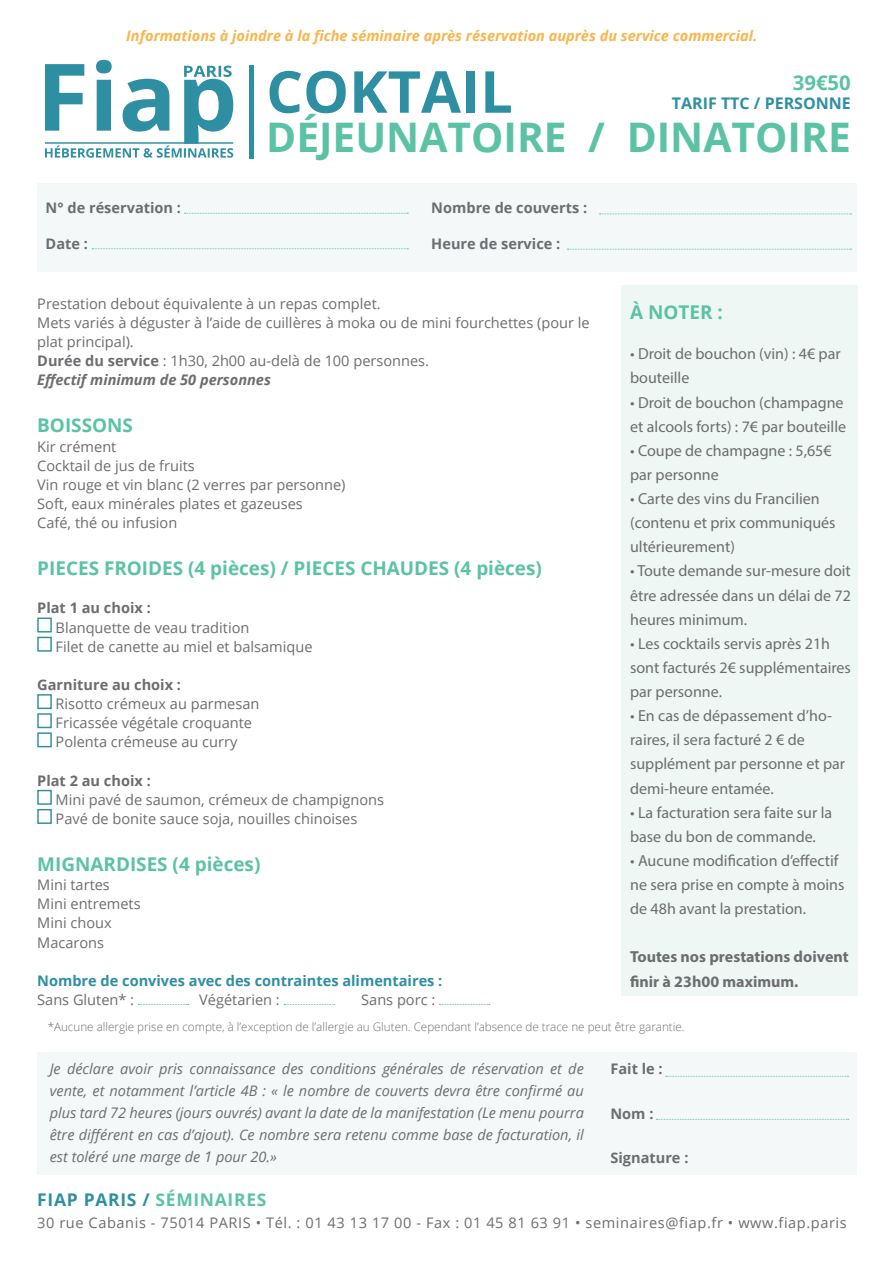
<style>
.page{position:relative;width:893px;height:1263px;background:#fff}
.page>*{position:absolute;margin:0;border:0;box-sizing:border-box;transform-origin:0 0}
.t1{font:700 57.9px "Open Sans";color:#2e8fa3}
.t2{font:700 40.8px "Open Sans";color:#5bc2a6}
.t3{font:700 20.4px "Open Sans";color:#5bc2a6}
.t4{font:700 18.9px "Open Sans";color:#5bc2a6}
.t5{font:700 17.4px "Open Sans";letter-spacing:.04em;color:#2e8fa3}
.t6{font:16.05px/24.2px "Myriad Pro";color:#6c6d70}
.t7{font:700 16.05px/24.2px "Myriad Pro";color:#6c6d70}
.t8{font:700 16.05px "Open Sans";color:#2e8fa3}
.t9{font:14.55px/19.2px "Open Sans";color:#6c6d70}
.t10{font:italic 14.55px/21.9px "Open Sans";color:#6c6d70;text-align:justify}
.t11{font:700 14.55px "Open Sans";color:#6c6d70}
.t12{font:14.55px "Open Sans";letter-spacing:.04em;color:#6c6d70}
.t13{font:italic 700 14.55px "Open Sans";color:#fab54b}
.t14{font:700 14.55px "Open Sans";color:#2e8fa3}
.t15{font:300 11.7px "Open Sans";color:#6c6d70}
.s1{font-weight:700}
.s2{font-weight:700;font-style:italic}
.s3{color:#5bc2a6}
</style>
<div class="page">
<div style="left:37px;top:184px;width:820px;height:88px;background:#f4f8f9"></div>
<div style="left:37px;top:1052px;width:820px;height:123px;background:#f4f8f9"></div>
<div style="left:621px;top:285px;width:236px;height:711px;background:#eef7f4"></div>
<svg style="left:45px;top:60px;width:188px;height:98px"></svg>
<hr style="left:45px;top:142px;width:188px;height:2px;background:#2e8fa3">
<div style="left:249px;top:65px;width:5px;height:93px;background:#2e8fa3"></div>
<div style="left:37px;top:617px;width:15px;height:15px;border:1px solid #2e8fa3"></div>
<div style="left:37px;top:637px;width:15px;height:15px;border:1px solid #2e8fa3"></div>
<div style="left:37px;top:694px;width:15px;height:15px;border:1px solid #2e8fa3"></div>
<div style="left:37px;top:713px;width:15px;height:15px;border:1px solid #2e8fa3"></div>
<div style="left:37px;top:732px;width:15px;height:15px;border:1px solid #2e8fa3"></div>
<div style="left:37px;top:790px;width:15px;height:15px;border:1px solid #2e8fa3"></div>
<div style="left:37px;top:809px;width:15px;height:15px;border:1px solid #2e8fa3"></div>
<svg style="left:138px;top:1004px;width:51px;height:1px"></svg>
<svg style="left:284px;top:1004px;width:50px;height:1px"></svg>
<svg style="left:439px;top:1004px;width:51px;height:1px"></svg>
<svg style="left:185px;top:213px;width:223px;height:1px"></svg>
<svg style="left:92px;top:248px;width:316px;height:1px"></svg>
<svg style="left:599px;top:214px;width:253px;height:1px"></svg>
<svg style="left:567px;top:249px;width:285px;height:1px"></svg>
<svg style="left:666px;top:1076px;width:183px;height:1px"></svg>
<svg style="left:656px;top:1119px;width:193px;height:1px"></svg>
<p class="t13" style="left:126px;top:25px;width:633px">Informations à joindre à la fiche séminaire après réservation auprès du service commercial.</p>
<p class="t11" style="left:46px;top:198px;width:137px">N° de réservation :</p>
<p class="t11" style="left:46px;top:234px;width:44px">Date :</p>
<h1 class="t1" style="left:266px;top:51px;width:248px">COKTAIL</h1>
<h2 class="t2" style="left:266px;top:108px;width:586px">DÉJEUNATOIRE / DINATOIRE</h2>
<h3 class="t3" style="left:793px;top:68px;width:60px">39€50</h3>
<p class="t8" style="left:672px;top:92px;width:180px">TARIF TTC / PERSONNE</p>
<p class="t11" style="left:431px;top:198px;width:157px">Nombre de couverts :</p>
<p class="t11" style="left:431px;top:234px;width:131px">Heure de service :</p>
<p class="t9" style="left:37px;top:294px;width:554px">Prestation debout équivalente à un repas complet.<br>Mets variés à déguster à l’aide de cuillères à moka ou de mini fourchettes (pour le plat principal).<br><span class="s1">Durée du service</span> : 1h30, 2h00 au-delà de 100 personnes.<br><span class="s2">Effectif minimum de 50 personnes</span></p>
<p class="t4" style="left:37px;top:412px;width:97px">BOISSONS</p>
<p class="t9" style="left:37px;top:436px;width:310px">Kir crément<br>Cocktail de jus de fruits<br>Vin rouge et vin blanc (2 verres par personne)<br>Soft, eaux minérales plates et gazeuses<br>Café, thé ou infusion</p>
<p class="t4" style="left:37px;top:555px;width:506px">PIECES FROIDES (4 pièces) / PIECES CHAUDES (4 pièces)</p>
<p class="t11" style="left:37px;top:598px;width:115px">Plat 1 au choix :</p>
<p class="t9" style="left:56px;top:617px;width:258px">Blanquette de veau tradition<br>Filet de canette au miel et balsamique</p>
<p class="t11" style="left:37px;top:674px;width:145px">Garniture au choix :</p>
<p class="t9" style="left:56px;top:694px;width:205px">Risotto crémeux au parmesan<br>Fricassée végétale croquante<br>Polenta crémeuse au curry</p>
<p class="t11" style="left:37px;top:770px;width:115px">Plat 2 au choix :</p>
<p class="t9" style="left:56px;top:789px;width:330px">Mini pavé de saumon, crémeux de champignons<br>Pavé de bonite sauce soja, nouilles chinoises</p>
<p class="t4" style="left:37px;top:851px;width:225px">MIGNARDISES (4 pièces)</p>
<p class="t9" style="left:37px;top:875px;width:105px">Mini tartes<br>Mini entremets<br>Mini choux<br>Macarons</p>
<p class="t14" style="left:37px;top:970px;width:407px">Nombre de convives avec des contraintes alimentaires :</p>
<p class="t9" style="left:37px;top:990px;width:98px">Sans Gluten* :</p>
<p class="t9" style="left:199px;top:990px;width:82px">Végétarien :</p>
<p class="t9" style="left:361px;top:990px;width:75px">Sans porc :</p>
<p class="t4" style="left:630px;top:299px;width:94px">À NOTER :</p>
<p class="t6" style="left:630px;top:342px;width:212px">• Droit de bouchon (vin) : 4€ par bouteille</p>
<p class="t6" style="left:630px;top:390px;width:218px">• Droit de bouchon (champagne et alcools forts) : 7€ par bouteille</p>
<p class="t6" style="left:630px;top:438px;width:203px">• Coupe de champagne : 5,65€ par personne</p>
<p class="t6" style="left:630px;top:486px;width:207px">• Carte des vins du Francilien (contenu et prix communiqués ultérieurement)</p>
<p class="t6" style="left:630px;top:559px;width:222px;text-align:justify">• Toute demande sur-mesure doit être adressée dans un délai de 72 heures minimum.</p>
<p class="t6" style="left:630px;top:631px;width:222px">• Les cocktails servis après 21h sont facturés 2€ supplémentaires par personne.</p>
<p class="t6" style="left:630px;top:703px;width:216px">• En cas de dépassement d’ho&shy;raires, il sera facturé 2 € de supplément par personne et par demi-heure entamée.</p>
<p class="t6" style="left:630px;top:800px;width:204px">• La facturation sera faite sur la base du bon de commande.</p>
<p class="t6" style="left:630px;top:848px;width:216px">• Aucune modification d’effectif ne sera prise en compte à moins de 48h avant la prestation.</p>
<p class="t7" style="left:630px;top:944px;width:220px">Toutes nos prestations doivent finir à 23h00 maximum.</p>
<p class="t15" style="left:48px;top:1019px;width:638px">*Aucune allergie prise en compte, à l’exception de l’allergie au Gluten. Cependant l’absence de trace ne peut être garantie.</p>
<p class="t10" style="left:50px;top:1058px;width:536px">Je déclare avoir pris connaissance des conditions générales de réservation et de vente, et notamment l’article 4B : « le nombre de couverts devra être confirmé au plus tard 72 heures (jours ouvrés) avant la date de la manifestation (Le menu pourra être différent en cas d’ajout). Ce nombre sera retenu comme base de facturation, il est toléré une marge de 1 pour 20.»</p>
<p class="t11" style="left:610px;top:1059px;width:54px">Fait le :</p>
<p class="t11" style="left:610px;top:1103px;width:45px">Nom :</p>
<p class="t11" style="left:610px;top:1147px;width:80px">Signature :</p>
<p class="t5" style="left:37px;top:1187px;width:231px">FIAP PARIS / <span class="s3">SÉMINAIRES</span></p>
<p class="t12" style="left:37px;top:1212px;width:811px">30 rue Cabanis - 75014 PARIS • Tél. : 01 43 13 17 00 - Fax : 01 45 81 63 91 • seminaires@fiap.fr • www.fiap.paris</p>
</div>
